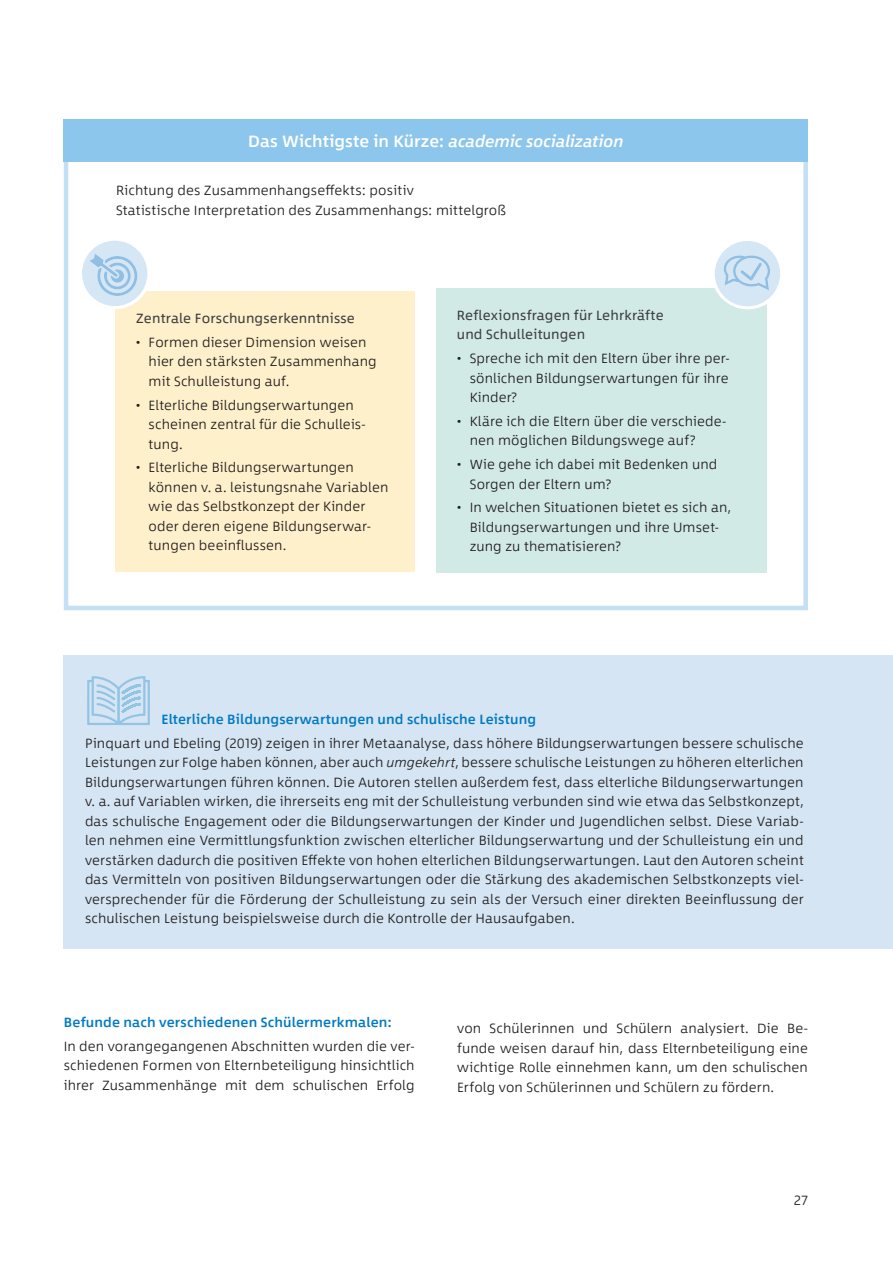
<style>
.page{position:relative;width:893px;height:1263px;background:#fff}
.page>*{position:absolute;margin:0;border:0;box-sizing:border-box;transform-origin:0 0}
.Zwischenüberschrift{font:500 16.5px "Between 1";letter-spacing:.005em;color:#fff}
.fließtext_schwarz{font:300 13.5px/19.5px "Between 1";letter-spacing:.01em;color:#231f20;text-align:justify}
.AUFZÄHLUNG{font:300 13.5px/19.5px "Between 1";letter-spacing:.01em;color:#231f20}
.Zwischenüberschrift-2{font:500 13.5px "Between 1";letter-spacing:.01em;color:#007ac2}
.AUFZÄHLUNG-2{font:13.5px/19.5px "Between 1";letter-spacing:.015em;color:#3e3e3f}
.s1{font-style:italic}
</style>
<div class="page">
<div style="left:64px;top:655px;width:829px;height:293px;background:#d5e5f3"></div>
<svg style="left:87px;top:676px;width:63px;height:49px"></svg>
<div style="left:64px;top:119px;width:744px;height:491px;border:4px solid #c3e0f4"></div>
<div style="left:115px;top:291px;width:299px;height:280px;background:#fef0ca"></div>
<div style="left:436px;top:288px;width:330px;height:285px;background:#d2eae6"></div>
<div style="left:64px;top:119px;width:744px;height:43px;background:#8cc6ec"></div>
<div style="left:79px;top:237px;width:72px;height:72px;background:#fff;border-radius:50%"></div>
<svg style="left:82px;top:241px;width:65px;height:65px"></svg>
<div style="left:711px;top:237px;width:73px;height:72px;background:#fff;border-radius:50%"></div>
<svg style="left:715px;top:241px;width:65px;height:65px"></svg>
<p class="Zwischenüberschrift" style="left:248px;top:131px;width:377px">Das Wichtigste in Kürze: <span class="s1">academic socialization</span></p>
<p class="fließtext_schwarz" style="left:116px;top:181px;width:299px">Richtung des Zusammenhangseffekts: positiv</p>
<p class="fließtext_schwarz" style="left:116px;top:200px;width:391px">Statistische Interpretation des Zusammenhangs: mittelgroß</p>
<p class="AUFZÄHLUNG-2" style="left:136px;top:308px;width:221px">Zentrale Forschungserkenntnisse</p>
<p class="AUFZÄHLUNG" style="left:149px;top:332px;width:230px;text-indent:-13px">• Formen dieser Dimension weisen hier den stärksten Zusammenhang mit Schulleistung auf.</p>
<p class="AUFZÄHLUNG" style="left:149px;top:395px;width:218px;text-indent:-13px">• Elterliche Bildungserwartungen scheinen zentral für die Schulleis&shy;tung.</p>
<p class="AUFZÄHLUNG" style="left:149px;top:458px;width:241px;text-indent:-13px">• Elterliche Bildungserwartungen können v. a. leistungsnahe Variablen wie das Selbstkonzept der Kinder oder deren eigene Bildungserwar&shy;tungen beeinflussen.</p>
<p class="AUFZÄHLUNG-2" style="left:457px;top:305px;width:208px">Reflexionsfragen für Lehrkräfte und Schulleitungen</p>
<p class="AUFZÄHLUNG" style="left:470px;top:348px;width:261px;text-align:justify;text-indent:-13px">• Spreche ich mit den Eltern über ihre per&shy;sönlichen Bildungserwartungen für ihre Kinder?</p>
<p class="AUFZÄHLUNG" style="left:470px;top:411px;width:258px;text-indent:-13px">• Kläre ich die Eltern über die verschiede&shy;nen möglichen Bildungswege auf?</p>
<p class="AUFZÄHLUNG" style="left:470px;top:454px;width:249px;text-indent:-13px">• Wie gehe ich dabei mit Bedenken und<br>Sorgen der Eltern um?</p>
<p class="AUFZÄHLUNG" style="left:470px;top:498px;width:263px;text-indent:-13px">• In welchen Situationen bietet es sich an,<br>Bildungserwartungen und ihre Umset&shy;zung zu thematisieren?</p>
<p class="Zwischenüberschrift-2" style="left:162px;top:711px;width:376px">Elterliche Bildungserwartungen und schulische Leistung</p>
<p class="fließtext_schwarz" style="left:85px;top:733px;width:720px">Pinquart und Ebeling (2019) zeigen in ihrer Metaanalyse, dass höhere Bildungserwartungen bessere schulische Leistungen zur Folge haben können, aber auch <span class="s1">umgekehrt</span>, bessere schulische Leistungen zu höheren elterlichen Bildungserwartungen führen können. Die Autoren stellen außerdem fest, dass elterliche Bildungserwartungen v. a. auf Variablen wirken, die ihrerseits eng mit der Schulleistung verbunden sind wie etwa das Selbstkonzept, das schulische Engagement oder die Bildungserwartungen der Kinder und Jugendlichen selbst. Diese Variab&shy;len nehmen eine Vermittlungsfunktion zwischen elterlicher Bildungserwartung und der Schulleistung ein und verstärken dadurch die positiven Effekte von hohen elterlichen Bildungserwartungen. Laut den Autoren scheint das Vermitteln von positiven Bildungserwartungen oder die Stärkung des akademischen Selbstkonzepts viel&shy;versprechender für die Förderung der Schulleistung zu sein als der Versuch einer direkten Beeinflussung der schulischen Leistung beispielsweise durch die Kontrolle der Hausaufgaben.</p>
<p class="Zwischenüberschrift-2" style="left:64px;top:1014px;width:330px">Befunde nach verschiedenen Schülermerkmalen:</p>
<p class="fließtext_schwarz" style="left:64px;top:1036px;width:352px">In den vorangegangenen Abschnitten wurden die ver&shy;schiedenen Formen von Elternbeteiligung hinsichtlich ihrer Zusammenhänge mit dem schulischen Erfolg</p>
<p class="fließtext_schwarz" style="left:457px;top:1018px;width:352px">von Schülerinnen und Schülern analysiert. Die Be&shy;funde weisen darauf hin, dass Elternbeteiligung eine wichtige Rolle einnehmen kann, um den schulischen Erfolg von Schülerinnen und Schülern zu fördern.</p>
<p class="fließtext_schwarz" style="left:794px;top:1191px;width:16px">27</p>
</div>
